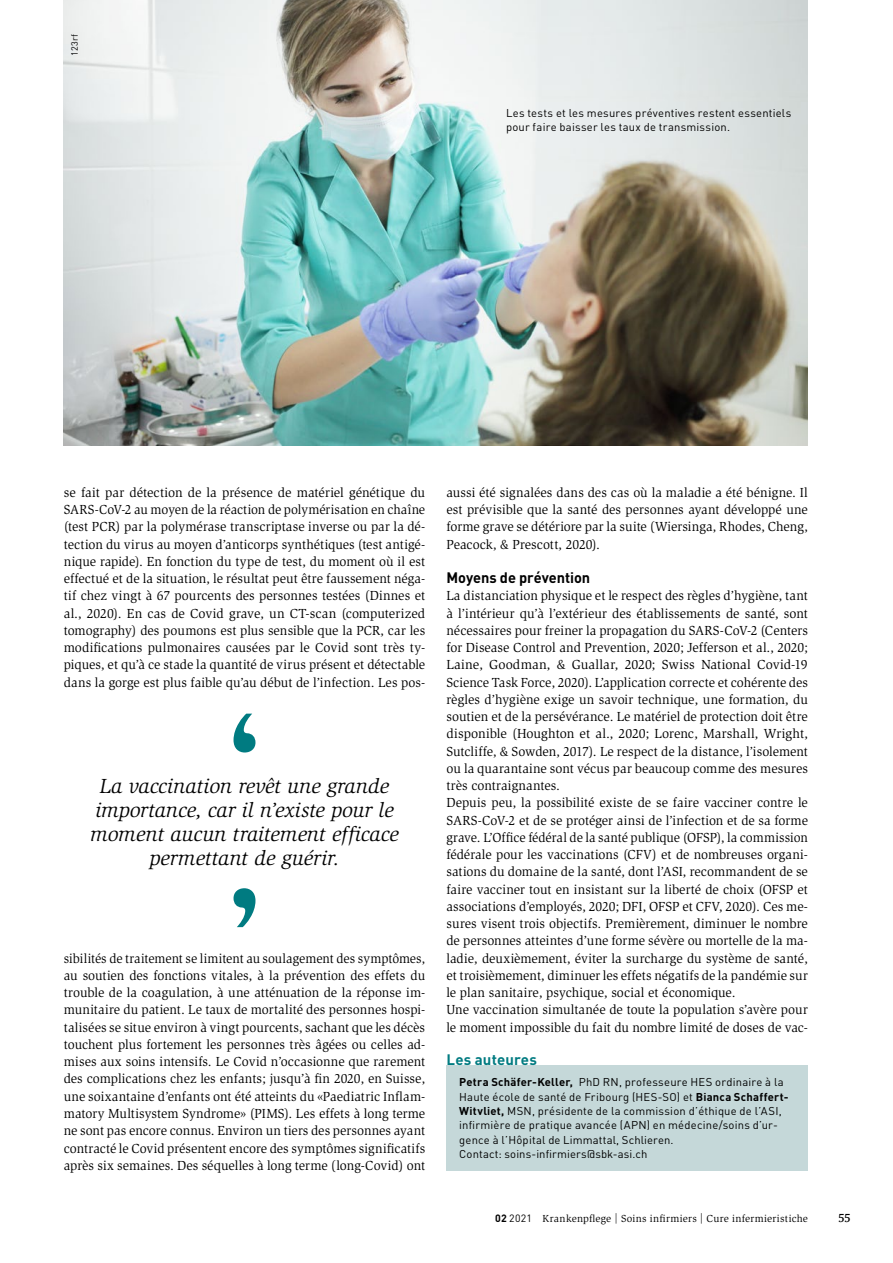
<style>
.page{position:relative;width:893px;height:1263px;background:#fff}
.page>*{position:absolute;margin:0;border:0;box-sizing:border-box;transform-origin:0 0}
.t1{font:italic 21px/24px "Slimbach Std";letter-spacing:-.005em;color:#000;text-align:center}
.t2{font:700 15px "DIN Pro";letter-spacing:-.005em;color:#000}
.t3{font:700 15px "DIN Pro";letter-spacing:.005em;color:#007b81}
.t4{font:13.5px/17.2px "Slimbach Std";color:#000;text-align:justify}
.t5{font:13.5px/17.2px "Slimbach Std";color:#000;text-align:justify;scale:.95 1}
.t6{font:700 12px "Esta Pro";color:#000}
.t7{font:11.25px/14.2px "DIN Pro";letter-spacing:.02em;color:#000}
.t8{font:10.5px "Slimbach Std";letter-spacing:.025em;color:#000}
.t9{font:9px "DIN Pro";letter-spacing:.04em;color:#000}
.s1{font-weight:700}
.s2{font-family:"DIN Pro";font-weight:700}
.s3{font-family:"DIN Pro"}
</style>
<div class="page">
<div style="left:446px;top:1065px;width:362px;height:105px;background:#c5d8d9"></div>
<svg style="left:234px;top:714px;width:21px;height:38px"></svg>
<svg style="left:234px;top:888px;width:21px;height:39px"></svg>
<img style="left:64px;top:0;width:744px;height:445px">
<p class="t9" style="left:68px;top:56px;width:23px;rotate:-90deg">123rf</p>
<p class="t7" style="left:506px;top:106px;width:287px;line-height:13.5px">Les tests et les mesures préventives restent essentiels pour faire baisser les taux de transmission.</p>
<p class="t4" style="left:64px;top:484px;width:363px">se fait par détection de la présence de matériel génétique du SARS-CoV-2 au moyen de la réaction de polymérisation en chaîne (test PCR) par la polymérase transcriptase inverse ou par la dé&shy;tection du virus au moyen d’anticorps synthétiques (test antigé&shy;nique rapide). En fonction du type de test, du moment où il est effectué et de la situation, le résultat peut être faussement néga&shy;tif chez vingt à 67 pourcents des personnes testées (Dinnes et al., 2020). En cas de Covid grave, un CT-scan (computerized tomography) des poumons est plus sensible que la PCR, car les modifications pulmonaires causées par le Covid sont très ty&shy;piques, et qu’à ce stade la quantité de virus présent et détectable dans la gorge est plus faible qu’au début de l’infection. Les pos-</p>
<h1 class="t1" style="left:90px;top:774px;width:310px">La vaccination revêt une grande importance, car il n’existe pour le moment aucun traitement efficace permettant de guérir.</h1>
<p class="t5" style="left:64px;top:950px;width:382px">sibilités de traitement se limitent au soulagement des symptômes, au soutien des fonctions vitales, à la prévention des effets du trouble de la coagulation, à une atténuation de la réponse im&shy;munitaire du patient. Le taux de mortalité des personnes hospi&shy;talisées se situe environ à vingt pourcents, sachant que les décès touchent plus fortement les personnes très âgées ou celles ad&shy;mises aux soins intensifs. Le Covid n’occasionne que rarement des complications chez les enfants; jusqu’à fin 2020, en Suisse, une soixantaine d’enfants ont été atteints du «Paediatric Inflam&shy;matory Multisystem Syndrome» (PIMS). Les effets à long terme ne sont pas encore connus. Environ un tiers des personnes ayant contracté le Covid présentent encore des symptômes significatifs après six semaines. Des séquelles à long terme (long-Covid) ont</p>
<p class="t4" style="left:446px;top:484px;width:363px">aussi été signalées dans des cas où la maladie a été bénigne. Il est prévisible que la santé des personnes ayant développé une forme grave se détériore par la suite (Wiersinga, Rhodes, Cheng, Peacock, &amp; Prescott, 2020).</p>
<p class="t2" style="left:446px;top:567px;width:145px">Moyens de prévention</p>
<p class="t4" style="left:446px;top:587px;width:363px;text-align:left">La distanciation physique et le respect des règles d’hygiène, tant à l’intérieur qu’à l’extérieur des établissements de santé, sont nécessaires pour freiner la propagation du SARS-CoV-2 (Centers for Disease Control and Prevention, 2020; Jefferson et al., 2020; Laine, Goodman, &amp; Guallar, 2020; Swiss National Covid-19<br>Science Task Force, 2020). L’application correcte et cohérente des règles d’hygiène exige un savoir technique, une formation, du soutien et de la persévérance. Le matériel de protection doit être disponible (Houghton et al., 2020; Lorenc, Marshall, Wright, Sutcliffe, &amp; Sowden, 2017). Le respect de la distance, l’isolement ou la quarantaine sont vécus par beaucoup comme des mesures très contraignantes.<br>Depuis peu, la possibilité existe de se faire vacciner contre le SARS-CoV-2 et de se protéger ainsi de l’infection et de sa forme grave. L’Office fédéral de la santé publique (OFSP), la commission fédérale pour les vaccinations (CFV) et de nombreuses organi&shy;sations du domaine de la santé, dont l’ASI, recommandent de se faire vacciner tout en insistant sur la liberté de choix (OFSP et associations d’employés, 2020; DFI, OFSP et CFV, 2020). Ces me&shy;sures visent trois objectifs. Premièrement, diminuer le nombre de personnes atteintes d’une forme sévère ou mortelle de la ma&shy;ladie, deuxièmement, éviter la surcharge du système de santé, et troisièmement, diminuer les effets négatifs de la pandémie sur le plan sanitaire, psychique, social et économique.<br>Une vaccination simultanée de toute la population s’avère pour le moment impossible du fait du nombre limité de doses de vac-</p>
<p class="t3" style="left:446px;top:1049px;width:92px">Les auteures</p>
<p class="t7" style="left:459px;top:1075px;width:331px"><span class="s1">Petra Schäfer-Keller,</span> PhD RN, professeure HES ordinaire à la Haute école de santé de Fribourg (HES-SO) et <span class="s1">Bianca Schaffert-Witvliet,</span> MSN, présidente de la commission d’éthique de l’ASI, infirmière de pratique avancée (APN) en médecine/soins d’ur&shy;gence à l’Hôpital de Limmattal, Schlieren.<br>Contact: soins-infirmiers@sbk-asi.ch</p>
<p class="t8" style="left:495px;top:1212px;width:314px"><span class="s2">02</span> <span class="s3">2021</span> Krankenpflege | Soins infirmiers | Cure infermieristiche</p>
<p class="t6" style="left:838px;top:1209px;width:14px">55</p>
</div>
